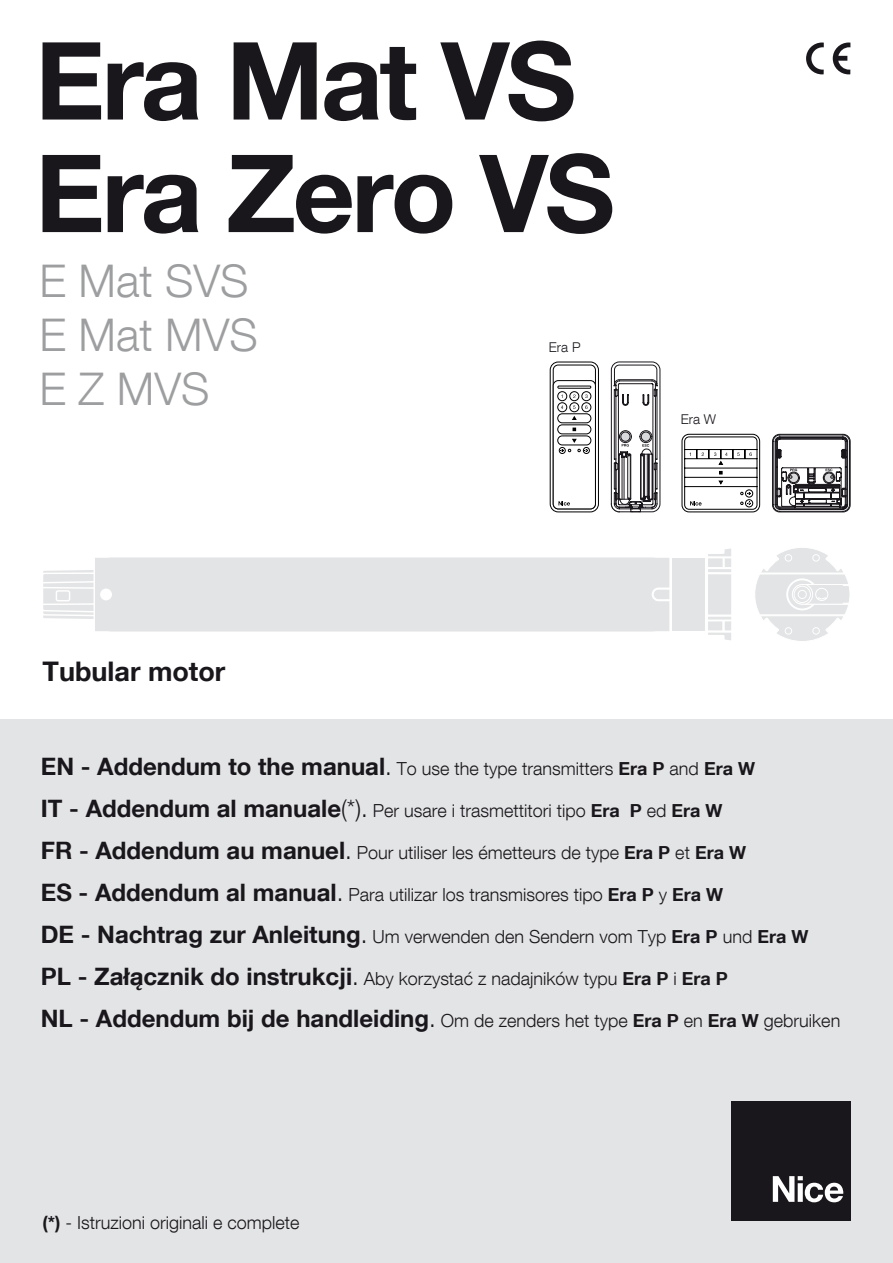
<style>
.page{position:relative;width:893px;height:1263px;background:#fff}
.page>*{position:absolute;margin:0;border:0;box-sizing:border-box;transform-origin:0 0}
.t1{font:700 108px/112.5px "Helvetica Neue LT Com";letter-spacing:-.03em;color:#1a171c}
.t2{font:300 45px/54px "Helvetica Neue LT Com";color:#9d9ea0}
.t3{font:700 27px "Helvetica Neue LT Com";color:#1a171c}
.t4{font:300 18px "Helvetica Neue LT Com";color:#1a171c}
.t5{font:300 13.5px "Helvetica Neue LT Com";color:#1a171c}
.s1{font-weight:700;font-size:24px}
.s2{font-size:24px}
.s3{font-weight:700}
</style>
<div class="page">
<div style="left:682px;top:434px;width:78px;height:78px;border:1px solid #000;border-radius:7px"></div>
<svg style="left:684px;top:436px;width:74px;height:74px"></svg>
<svg style="left:772px;top:434px;width:78px;height:78px"></svg>
<svg style="left:550px;top:362px;width:49px;height:150px"></svg>
<svg style="left:611px;top:362px;width:49px;height:150px"></svg>
<svg style="left:806px;top:43px;width:18px;height:31px"></svg>
<svg style="left:833px;top:43px;width:17px;height:31px"></svg>
<div style="left:0;top:720px;width:893px;height:543px;background:#e3e4e5"></div>
<div style="left:731px;top:1101px;width:119px;height:119px;background:#1a171c"></div>
<svg style="left:773px;top:1176px;width:71px;height:26px"></svg>
<svg style="left:755px;top:548px;width:95px;height:93px"></svg>
<div style="left:708px;top:621px;width:14px;height:9px;background:#e3e4e5"></div>
<div style="left:708px;top:558px;width:15px;height:9px;background:#e3e4e5"></div>
<svg style="left:708px;top:548px;width:23px;height:8px"></svg>
<div style="left:725px;top:621px;width:6px;height:9px;background:#e3e4e5"></div>
<svg style="left:708px;top:633px;width:23px;height:7px"></svg>
<div style="left:725px;top:558px;width:6px;height:9px;background:#e3e4e5"></div>
<div style="left:673px;top:558px;width:32px;height:73px;background:#e3e4e5"></div>
<svg style="left:708px;top:569px;width:23px;height:51px"></svg>
<div style="left:43px;top:557px;width:626px;height:74px;background:#e3e4e5"></div>
<div style="left:100px;top:588px;width:12px;height:12px;background:#fff;border-radius:50%"></div>
<hr style="left:94px;top:558px;width:1px;height:73px;background:#fff">
<h1 class="t1" style="left:35px;top:22px;width:581px">Era Mat VS<br>Era Zero VS</h1>
<h2 class="t2" style="left:39px;top:253px;width:220px">E Mat SVS<br>E Mat MVS<br>E Z MVS</h2>
<h3 class="t3" style="left:43px;top:655px;width:184px">Tubular motor</h3>
<p class="t5" style="left:549px;top:339px;width:33px">Era P</p>
<p class="t5" style="left:681px;top:411px;width:37px">Era W</p>
<p class="t4" style="left:41px;top:758px;width:716px"><span class="s1">EN - Addendum to the manual</span><span class="s2">.</span> To use the type transmitters <span class="s3">Era P</span> and <span class="s3">Era W</span></p>
<p class="t4" style="left:41px;top:800px;width:683px"><span class="s1">IT - Addendum al manuale</span><span class="s2">(*).</span> Per usare i trasmettitori tipo <span class="s3">Era P</span> ed <span class="s3">Era W</span></p>
<p class="t4" style="left:41px;top:842px;width:707px"><span class="s1">FR - Addendum au manuel</span><span class="s2">.</span> Pour utiliser les émetteurs de type <span class="s3">Era P</span> et <span class="s3">Era W</span></p>
<p class="t4" style="left:41px;top:884px;width:684px"><span class="s1">ES - Addendum al manual</span><span class="s2">.</span> Para utilizar los transmisores tipo <span class="s3">Era P</span> y <span class="s3">Era W</span></p>
<p class="t4" style="left:41px;top:926px;width:769px"><span class="s1">DE - Nachtrag zur Anleitung</span><span class="s2">.</span> Um verwenden den Sendern vom Typ <span class="s3">Era P</span> und <span class="s3">Era W</span></p>
<p class="t4" style="left:41px;top:968px;width:688px"><span class="s1">PL - Załącznik do instrukcji</span><span class="s2">.</span> Aby korzystać z nadajników typu <span class="s3">Era P</span> i <span class="s3">Era P</span></p>
<p class="t4" style="left:41px;top:1010px;width:801px"><span class="s1">NL - Addendum bij de handleiding</span><span class="s2">.</span> Om de zenders het type <span class="s3">Era P</span> en <span class="s3">Era W</span> gebruiken</p>
<p class="t4" style="left:43px;top:1211px;width:259px"><span class="s3">(*)</span> - Istruzioni originali e complete</p>
</div>
